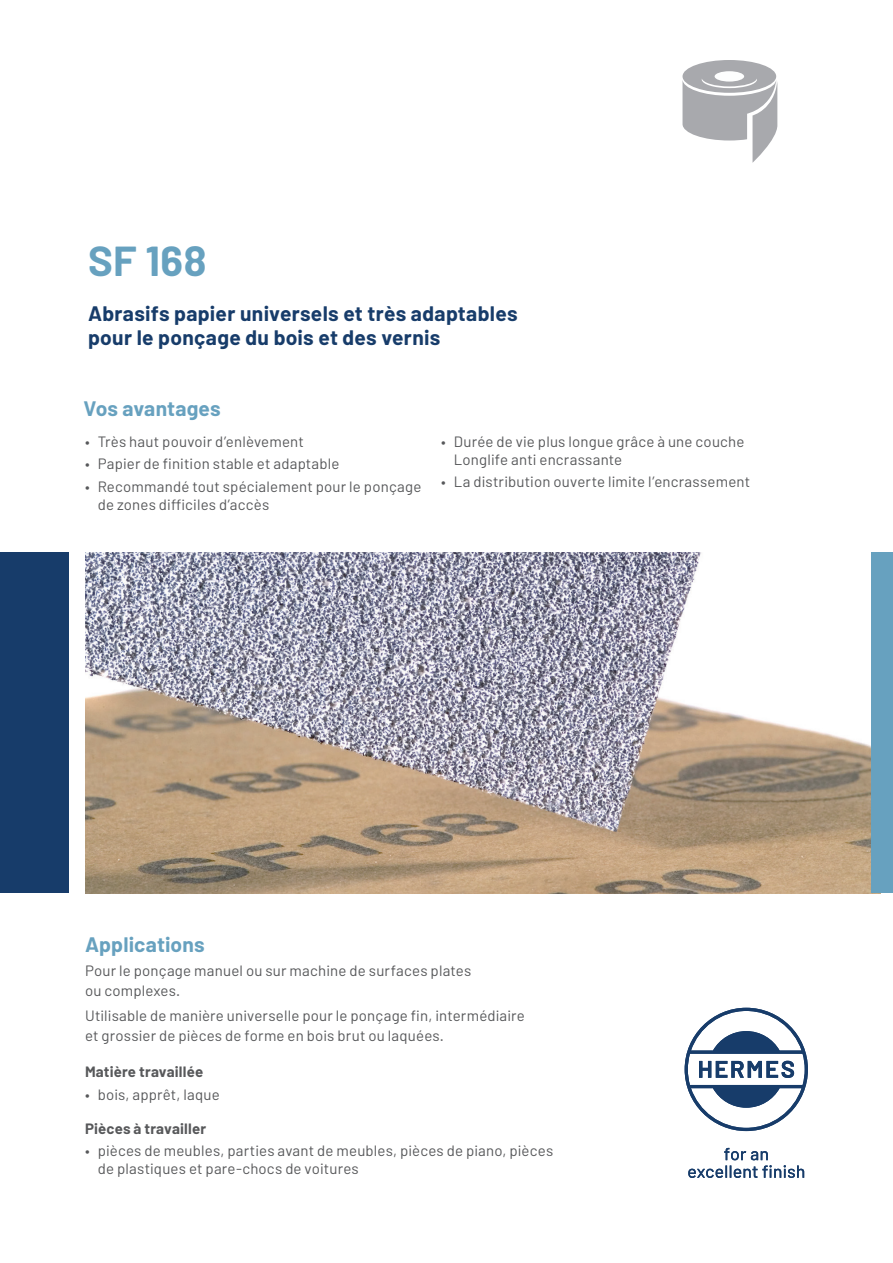
<style>
.page{position:relative;width:893px;height:1263px;background:#fff}
.page>*{position:absolute;margin:0;border:0;box-sizing:border-box;transform-origin:0 0}
.t1{font:700 42px "Barlow";color:#67a1bf}
.t2{font:700 21px/24px "Barlow";letter-spacing:.015em;color:#173c6a}
.t3{font:700 21px "Barlow";letter-spacing:.005em;color:#67a1bf}
.t4{font:15px/18px "Barlow";letter-spacing:.01em;color:#57585a}
.t5{font:700 15px "Barlow";letter-spacing:.01em;color:#57585a}
</style>
<div class="page">
<img style="left:85px;top:553px;width:787px;height:340px">
<div style="left:872px;top:553px;width:21px;height:340px;background:#67a1bf"></div>
<div style="left:0;top:553px;width:68px;height:340px;background:#173c6a"></div>
<div style="left:682px;top:60px;width:94px;height:33px;background:#a8a9ad;border-radius:50%"></div>
<div style="left:715px;top:71px;width:29px;height:11px;background:#fdfefe;border-radius:50%"></div>
<svg style="left:682px;top:79px;width:95px;height:84px"></svg>
<svg style="left:688px;top:1148px;width:116px;height:30px"></svg>
<svg style="left:685px;top:1008px;width:123px;height:123px"></svg>
<h1 class="t1" style="left:88px;top:235px;width:120px">SF 168</h1>
<h2 class="t2" style="left:88px;top:302px;width:431px">Abrasifs papier universels et très adaptables pour le ponçage du bois et des vernis</h2>
<h2 class="t3" style="left:83px;top:395px;width:139px">Vos avantages</h2>
<p class="t4" style="left:85px;top:432px;width:220px">• Très haut pouvoir d’enlèvement</p>
<p class="t4" style="left:85px;top:455px;width:256px">• Papier de finition stable et adaptable</p>
<p class="t4" style="left:98px;top:477px;width:325px;text-indent:-13px">• Recommandé tout spécialement pour le ponçage de zones difficiles d’accès</p>
<p class="t4" style="left:454px;top:432px;width:292px;text-indent:-13px">• Durée de vie plus longue grâce à une couche<br>Longlife anti encrassante</p>
<p class="t4" style="left:441px;top:473px;width:310px">• La distribution ouverte limite l’encrassement</p>
<h2 class="t3" style="left:85px;top:932px;width:121px">Applications</h2>
<p class="t4" style="left:85px;top:960px;width:388px;line-height:19.5px">Pour le ponçage manuel ou sur machine de surfaces plates ou complexes.</p>
<p class="t4" style="left:85px;top:1006px;width:441px;line-height:19.5px">Utilisable de manière universelle pour le ponçage fin, intermédiaire et grossier de pièces de forme en bois brut ou laquées.</p>
<p class="t5" style="left:85px;top:1063px;width:120px">Matière travaillée</p>
<p class="t4" style="left:85px;top:1085px;width:136px">• bois, apprêt, laque</p>
<p class="t5" style="left:85px;top:1119px;width:123px">Pièces à travailler</p>
<p class="t4" style="left:98px;top:1141px;width:457px;text-indent:-13px">• pièces de meubles, parties avant de meubles, pièces de piano, pièces de plastiques et pare-chocs de voitures</p>
</div>
